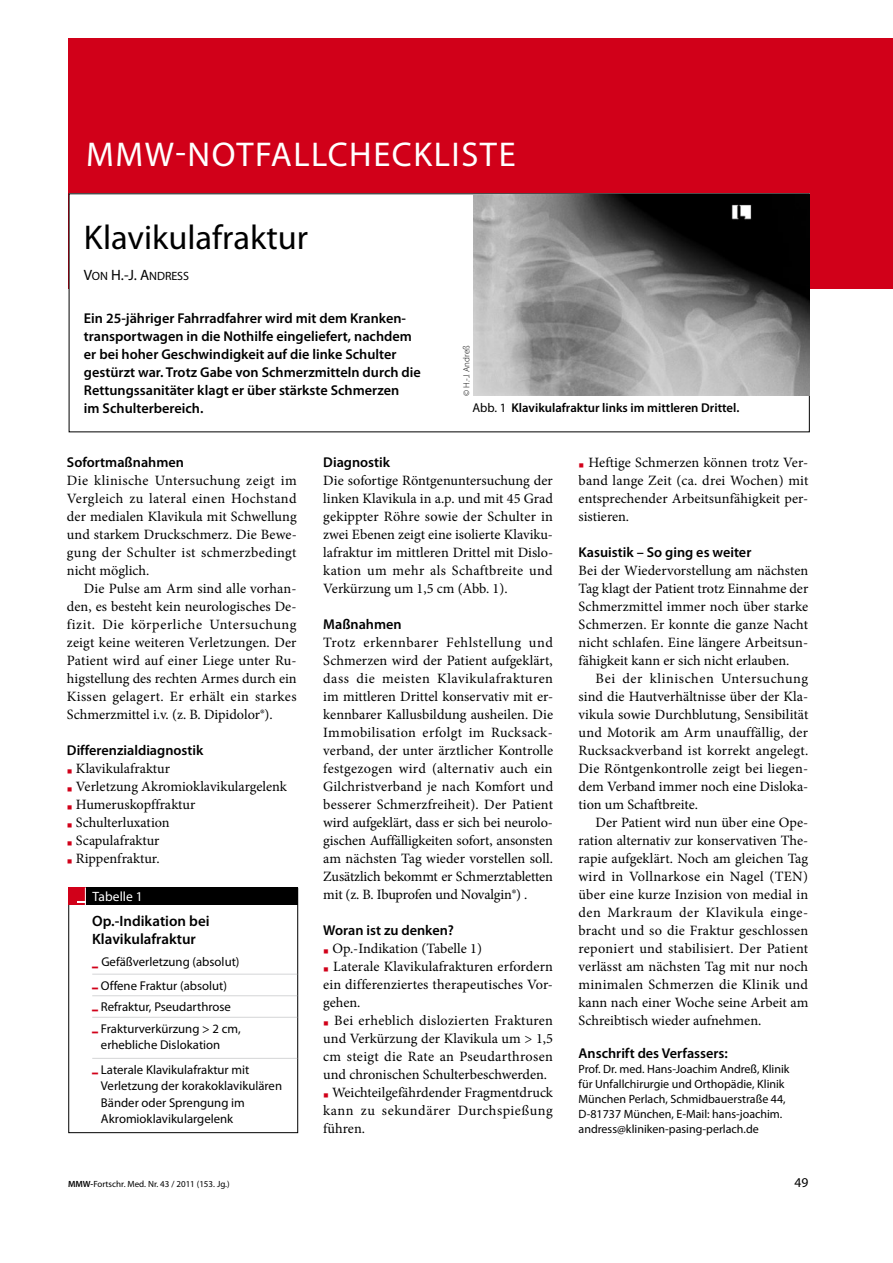
<style>
.page{position:relative;width:893px;height:1263px;background:#fff}
.page>*{position:absolute;margin:0;border:0;box-sizing:border-box;transform-origin:0 0}
.t1{font:34.8px "Myriad Pro";color:#d10019;scale:.34 1}
.t2{font:34.5px "Myriad Pro";letter-spacing:.045em;color:#fff}
.t3{font:34.5px "Myriad Pro";color:#000}
.t4{font:600 15px/18px "Myriad Pro";color:#000}
.t5{font:14.25px/18px "Minion Pro";color:#000;text-align:justify}
.t6{font:600 14.25px/18px "Myriad Pro";color:#000}
.t7{font:13.5px "Myriad Pro";letter-spacing:.005em;color:#fff}
.t8{font:13.5px "Myriad Pro";color:#000}
.t9{font:12.75px/16.5px "Myriad Pro";color:#000}
.t10{font:600 12.75px "Myriad Pro";color:#000}
.t11{font:12px/15px "Myriad Pro";color:#000}
.t12{font:12px "Myriad Pro Regular SC800";color:#000}
.t13{font:9px "Myriad Pro";color:#000}
.t14{font:300 9px "Myriad Pro";color:#000}
.s1{font-size:15px}
.s2{font-weight:400}
.s3{color:#d10019}
.s4{font-weight:600}
</style>
<div class="page">
<div style="left:69px;top:38px;width:823px;height:251px;background:#d10019"></div>
<div style="left:69px;top:194px;width:740px;height:238px;background:#fff"></div>
<div style="left:68px;top:888px;width:230px;height:245px;border:1px solid #000"></div>
<div style="left:85px;top:888px;width:213px;height:17px;background:#000"></div>
<div style="left:68px;top:888px;width:17px;height:17px;background:#d10019"></div>
<svg style="left:77px;top:888px;width:9px;height:17px"></svg>
<hr style="left:92px;top:974px;width:205px;height:1px;background:#d9dadb">
<hr style="left:92px;top:995px;width:205px;height:1px;background:#d9dadb">
<hr style="left:92px;top:1017px;width:205px;height:1px;background:#d9dadb">
<hr style="left:92px;top:1058px;width:205px;height:1px;background:#d9dadb">
<img style="left:473px;top:194px;width:336px;height:201px">
<h2 class="t2" style="left:86px;top:141px;width:431px">MMW-NOTFALLCHECKLISTE</h2>
<h2 class="t3" style="left:84px;top:224px;width:225px">Klavikulafraktur</h2>
<p class="t12" style="left:84px;top:269px;width:107px"><span class="s1">V</span>ON <span class="s1">H.-J. A</span>NDRESS</p>
<p class="t6" style="left:84px;top:311px;width:338px">Ein 25-jähriger Fahrradfahrer wird mit dem Kranken&shy;transportwagen in die Nothilfe eingeliefert, nachdem er bei hoher Geschwindigkeit auf die linke Schulter gestürzt war. Trotz Gabe von Schmerzmitteln durch die Rettungssanitäter klagt er über stärkste Schmerzen<br>im Schulterbereich.</p>
<p class="t14" style="left:461px;top:396px;width:52px;rotate:-90deg">© H.-J. Andreß</p>
<p class="t10" style="left:472px;top:403px;width:268px"><span class="s2">Abb. 1</span> Klavikulafraktur links im mittleren Drittel.</p>
<p class="t6" style="left:67px;top:454px;width:119px">Sofortmaßnahmen</p>
<p class="t5" style="left:67px;top:473px;width:231px">Die klinische Untersuchung zeigt im Vergleich zu lateral einen Hochstand der medialen Klavikula mit Schwellung und starkem Druckschmerz. Die Bewe&shy;gung der Schulter ist schmerzbedingt nicht möglich.</p>
<p class="t5" style="left:67px;top:581px;width:231px;text-indent:17px">Die Pulse am Arm sind alle vorhan&shy;den, es besteht kein neurologisches De&shy;fizit. Die körperliche Untersuchung zeigt keine weiteren Verletzungen. Der Patient wird auf einer Liege unter Ru&shy;higstellung des rechten Armes durch ein Kissen gelagert. Er erhält ein starkes Schmerzmittel i.v. (z. B. Dipidolor®).</p>
<p class="t6" style="left:67px;top:742px;width:138px">Differenzialdiagnostik</p>
<p class="t5" style="left:67px;top:761px;width:105px"><span class="s3">■</span> Klavikulafraktur</p>
<p class="t5" style="left:67px;top:779px;width:221px"><span class="s3">■</span> Verletzung Akromioklavikulargelenk</p>
<p class="t5" style="left:67px;top:797px;width:130px"><span class="s3">■</span> Humeruskopffraktur</p>
<p class="t5" style="left:67px;top:815px;width:104px"><span class="s3">■</span> Schulterluxation</p>
<p class="t5" style="left:67px;top:833px;width:94px"><span class="s3">■</span> Scapulafraktur</p>
<p class="t5" style="left:67px;top:851px;width:94px"><span class="s3">■</span> Rippenfraktur.</p>
<p class="t7" style="left:93px;top:891px;width:52px">Tabelle 1</p>
<p class="t4" style="left:92px;top:913px;width:119px">Op.-Indikation bei<br>Klavikula fraktur</p>
<h1 class="t1" style="left:92px;top:939px;width:19px">_</h1>
<p class="t9" style="left:101px;top:954px;width:140px">Gefäßverletzung (absolut)</p>
<h1 class="t1" style="left:92px;top:960px;width:19px">_</h1>
<p class="t9" style="left:101px;top:978px;width:127px">Offene Fraktur (absolut)</p>
<h1 class="t1" style="left:92px;top:982px;width:19px">_</h1>
<p class="t9" style="left:101px;top:1000px;width:131px">Refraktur, Pseudarthrose</p>
<h1 class="t1" style="left:92px;top:1004px;width:19px">_</h1>
<p class="t9" style="left:101px;top:1021px;width:141px">Frakturverkürzung &gt; 2 cm, erhebliche Dislokation</p>
<h1 class="t1" style="left:92px;top:1045px;width:19px">_</h1>
<p class="t9" style="left:101px;top:1062px;width:183px">Laterale Klavikulafraktur mit<br>Verletzung der korakoklavikulären<br>Bänder oder Sprengung im<br>Akromioklavikulargelenk</p>
<p class="t6" style="left:323px;top:454px;width:68px">Diagnostik</p>
<p class="t5" style="left:323px;top:473px;width:231px">Die sofortige Röntgenuntersuchung der linken Klavikula in a.p. und mit 45 Grad gekippter Röhre sowie der Schulter in zwei Ebenen zeigt eine isolierte Klaviku&shy;lafraktur im mittleren Drittel mit Dislo&shy;kation um mehr als Schaftbreite und Verkürzung um 1,5 cm (Abb. 1).</p>
<p class="t6" style="left:323px;top:616px;width:80px">Maßnahmen</p>
<p class="t5" style="left:323px;top:635px;width:231px">Trotz erkennbarer Fehlstellung und Schmerzen wird der Patient aufgeklärt, dass die meisten Klavikula frakturen im mittleren Drittel konservativ mit er&shy;kennbarer Kallusbildung ausheilen. Die Immobilisation erfolgt im Rucksack&shy;verband, der unter ärztlicher Kontrolle festgezogen wird (alternativ auch ein Gilchristverband je nach Komfort und besserer Schmerzfreiheit). Der Patient wird aufgeklärt, dass er sich bei neurolo&shy;gischen Auffälligkeiten sofort, ansonsten am nächsten Tag wieder vorstellen soll.<br>Zusätzlich bekommt er Schmerztabletten mit (z. B. Ibuprofen und Novalgin®) .</p>
<p class="t6" style="left:323px;top:922px;width:132px">Woran ist zu denken?</p>
<p class="t5" style="left:323px;top:941px;width:160px"><span class="s3">■</span> Op.-Indikation (Tabelle 1)</p>
<p class="t5" style="left:323px;top:959px;width:231px"><span class="s3">■</span> Laterale Klavikulafrakturen erfordern ein differenziertes therapeutisches Vor&shy;gehen.</p>
<p class="t5" style="left:323px;top:1013px;width:231px"><span class="s3">■</span> Bei erheblich dislozierten Frakturen und Verkürzung der Klavikula um &gt; 1,5 cm steigt die Rate an Pseudarthrosen und chronischen Schulterbeschwerden.</p>
<p class="t5" style="left:323px;top:1085px;width:231px"><span class="s3">■</span> Weichteilgefährdender Fragmentdruck kann zu sekundärer Durchspießung führen.</p>
<p class="t5" style="left:578px;top:455px;width:231px"><span class="s3">■</span> Heftige Schmerzen können trotz Ver&shy;band lange Zeit (ca. drei Wochen) mit entsprechender Arbeitsunfähigkeit per&shy;sistieren.</p>
<p class="t6" style="left:578px;top:544px;width:174px">Kasuistik – So ging es weiter</p>
<p class="t5" style="left:578px;top:563px;width:231px">Bei der Wiedervorstellung am nächsten Tag klagt der Patient trotz Einnahme der Schmerzmittel immer noch über starke Schmerzen. Er konnte die ganze Nacht nicht schlafen. Eine längere Arbeitsun&shy;fähigkeit kann er sich nicht erlauben.</p>
<p class="t5" style="left:578px;top:671px;width:231px;text-indent:17px">Bei der klinischen Untersuchung sind die Hautverhältnisse über der Kla&shy;vikula sowie Durchblutung, Sensibilität und Motorik am Arm unauffällig, der Rucksackverband ist korrekt angelegt.<br>Die Röntgenkontrolle zeigt bei liegen&shy;dem Verband immer noch eine Disloka&shy;tion um Schaftbreite.</p>
<p class="t5" style="left:578px;top:815px;width:231px;text-indent:17px">Der Patient wird nun über eine Ope&shy;ration alternativ zur konservativen The&shy;rapie aufgeklärt. Noch am gleichen Tag wird in Vollnarkose ein Nagel (TEN) über eine kurze Inzision von medial in den Markraum der Klavikula einge&shy;bracht und so die Fraktur geschlossen reponiert und stabilisiert. Der Patient verlässt am nächsten Tag mit nur noch minimalen Schmerzen die Klinik und kann nach einer Woche seine Arbeit am Schreibtisch wieder aufnehmen.</p>
<p class="t6" style="left:578px;top:1045px;width:151px">Anschrift des Verfassers:</p>
<p class="t11" style="left:578px;top:1062px;width:212px">Prof. Dr. med. Hans-Joachim Andreß, Klinik für Unfallchirurgie und Orthopädie, Klinik München Perlach, Schmidbauerstraße 44, D-81737 München, E-Mail: hans-joachim. andress@kliniken-pasing-perlach.de</p>
<p class="t13" style="left:68px;top:1181px;width:163px"><span class="s4">MMW-</span>Fortschr. Med. Nr. 43 / 2011 (153. Jg.)</p>
<p class="t8" style="left:794px;top:1178px;width:15px">49</p>
</div>
